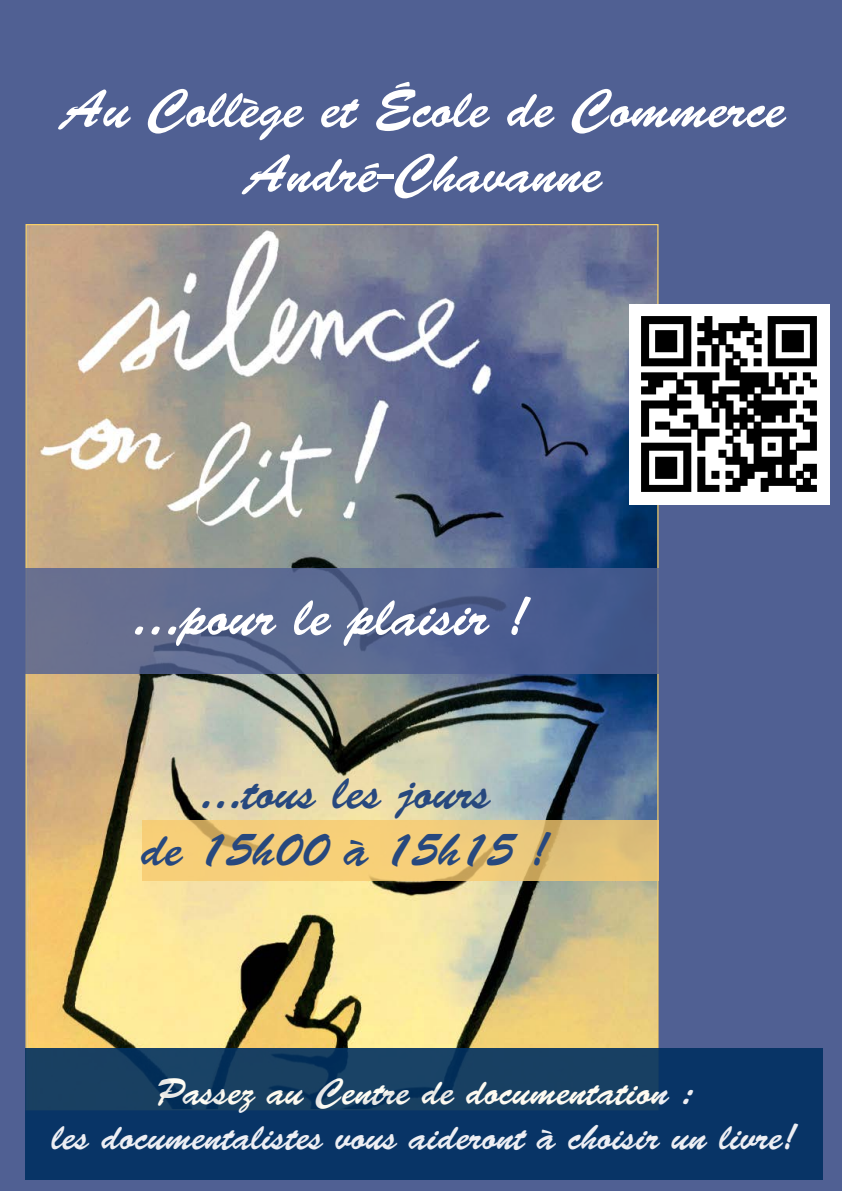
<style>
.page{position:relative;width:842px;height:1191px;background:#506093}
.page>*{position:absolute;margin:0;border:0;box-sizing:border-box;transform-origin:0 0}
.t1{font:55px "Brush Script Std";color:#fff}
.t2{font:54px/64.8px "Brush Script Std";color:#fff;text-align:center}
.t3{font:48px/57.6px "Brush Script Std";color:#27487e;text-align:center}
.t4{font:37px/44.4px "Brush Script Std";color:#fff;text-align:center}
</style>
<div class="page">
<img style="left:28px;top:226px;width:628px;height:821px">
<div style="left:26px;top:1047px;width:797px;height:132px;background:linear-gradient(to right,#103a63,#0a3666)"></div>
<svg style="left:142px;top:820px;width:516px;height:60px;background:#edc877"></svg>
<svg style="left:26px;top:568px;width:632px;height:106px"></svg>
<img style="left:629px;top:304px;width:200px;height:200px">
<h2 class="t2" style="left:62px;top:78px;width:725px">Au Collège et École de Commerce<br>André-Chavanne</h2>
<h1 class="t1" style="left:132px;top:586px;width:399px">...pour le plaisir !</h1>
<p class="t3" style="left:141px;top:764px;width:410px">...tous les jours<br>de 15h00 à 15h15 !</p>
<p class="t4" style="left:52px;top:1070px;width:747px">Passez au Centre de documentation :<br>les documentalistes vous aideront à choisir un livre!</p>
</div>
